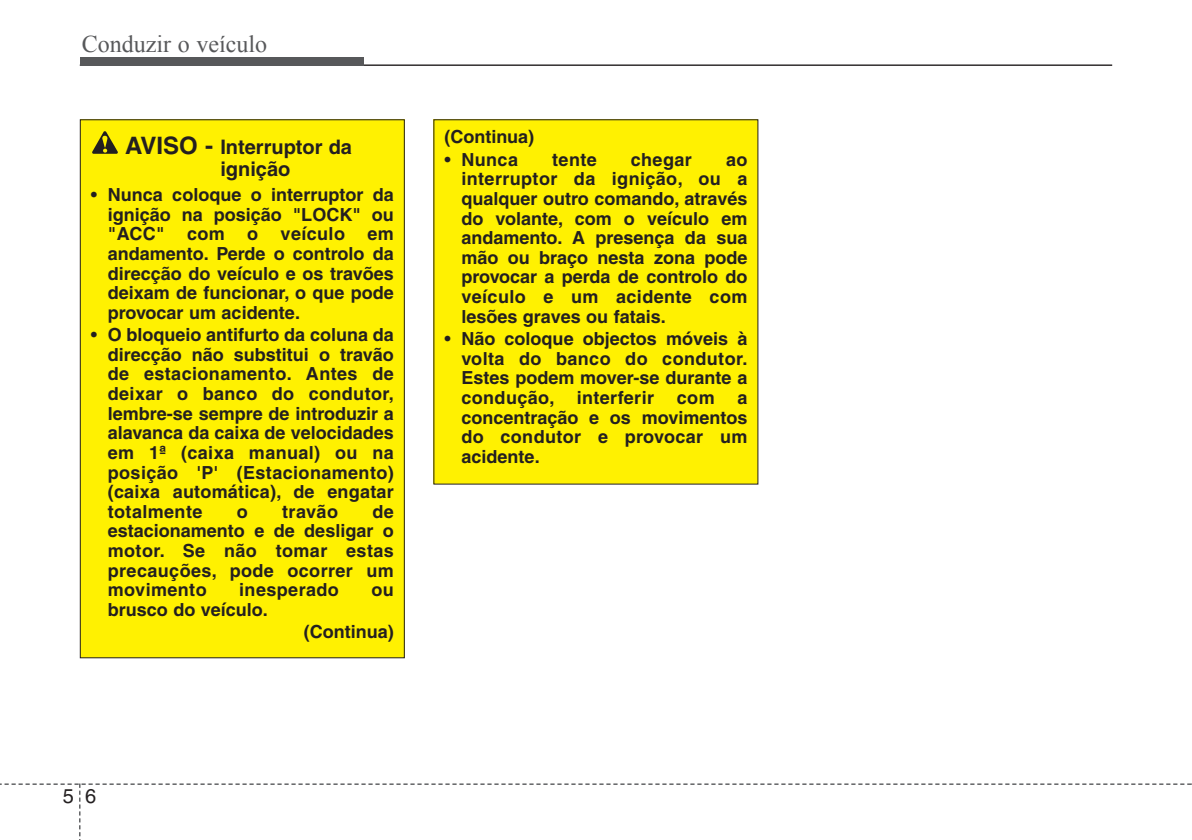
<style>
.page{position:relative;width:1192px;height:840px;background:#fff}
.page>*{position:absolute;margin:0;border:0;box-sizing:border-box;transform-origin:0 0}
.t1{font:24px "Times New Roman";color:#57585a}
.t2{font:700 20px/21.8px "Helvetica";color:#231f20}
.t3{font:20px "Helvetica";color:#231f20}
.t4{font:700 18px/19.6px "Helvetica";letter-spacing:.015em;color:#231f20;text-align:justify}
.s1{font-size:24px}
.s2{font-weight:400}
</style>
<div class="page">
<svg style="left:0;top:783px;width:1192px;height:57px"></svg>
<hr style="left:80px;top:64px;width:1032px;height:2px;background:#231f20">
<div style="left:80px;top:57px;width:283px;height:8px;background:#57585a"></div>
<div style="left:434px;top:120px;width:323px;height:364px;background:#fff101"></div>
<div style="left:80px;top:120px;width:324px;height:537px;background:#fff101"></div>
<img style="left:93px;top:131px;width:24px;height:23px">
<p class="t1" style="left:82px;top:31px;width:187px">Conduzir o veículo</p>
<p class="t2" style="left:220px;top:138px;width:133px;text-indent:-95px"><span class="s1">AVISO -</span> Interruptor da ignição</p>
<p class="t4" style="left:108px;top:187px;width:287px;text-indent:-17px"><span class="s2">•</span> Nunca coloque o interruptor da ignição na posição "LOCK" ou "ACC" com o veículo em andamento. Perde o controlo da direcção do veículo e os travões deixam de funcionar, o que pode provocar um acidente.</p>
<p class="t4" style="left:108px;top:327px;width:287px;text-indent:-17px"><span class="s2">•</span> O bloqueio antifurto da coluna da direcção não substitui o travão de estacionamento. Antes de deixar o banco do condutor, lembre-se sempre de introduzir a alavanca da caixa de velocidades em 1ª (caixa manual) ou na posição 'P' (Estacionamento) (caixa automática), de engatar totalmente</p>
<p class="t4" style="left:237px;top:503px;width:12px">o</p>
<p class="t4" style="left:282px;top:503px;width:57px">travão</p>
<p class="t4" style="left:108px;top:503px;width:287px;text-indent:264px">de estacionamento e de desligar o motor. Se não tomar estas precauções, pode ocorrer um movimento</p>
<p class="t4" style="left:239px;top:581px;width:101px">inesperado</p>
<p class="t4" style="left:371px;top:581px;width:24px">ou</p>
<p class="t4" style="left:108px;top:601px;width:162px">brusco do veículo.</p>
<p class="t4" style="left:304px;top:623px;width:91px">(Continua)</p>
<p class="t4" style="left:444px;top:129px;width:91px">(Continua)</p>
<p class="t4" style="left:444px;top:151px;width:75px"><span class="s2">•</span> Nunca</p>
<p class="t4" style="left:552px;top:151px;width:46px">tente</p>
<p class="t4" style="left:631px;top:151px;width:62px">chegar</p>
<p class="t4" style="left:461px;top:151px;width:287px;text-indent:264px">ao interruptor da ignição, ou a qualquer outro comando, através do volante, com o veículo em andamento. A presença da sua mão ou braço nesta zona pode provocar a perda de controlo do veículo e um acidente com lesões graves ou fatais.</p>
<p class="t4" style="left:461px;top:330px;width:287px;text-indent:-17px"><span class="s2">•</span> Não coloque objectos móveis à volta do banco do condutor.<br>Estes podem mover-se durante a condução, interferir</p>
<p class="t4" style="left:461px;top:389px;width:287px;text-indent:276px">a concentração e os movimentos do condutor e provocar um acidente.</p>
<p class="t4" style="left:676px;top:389px;width:39px">com</p>
<p class="t3" style="left:63px;top:788px;width:35px">5 6</p>
</div>
